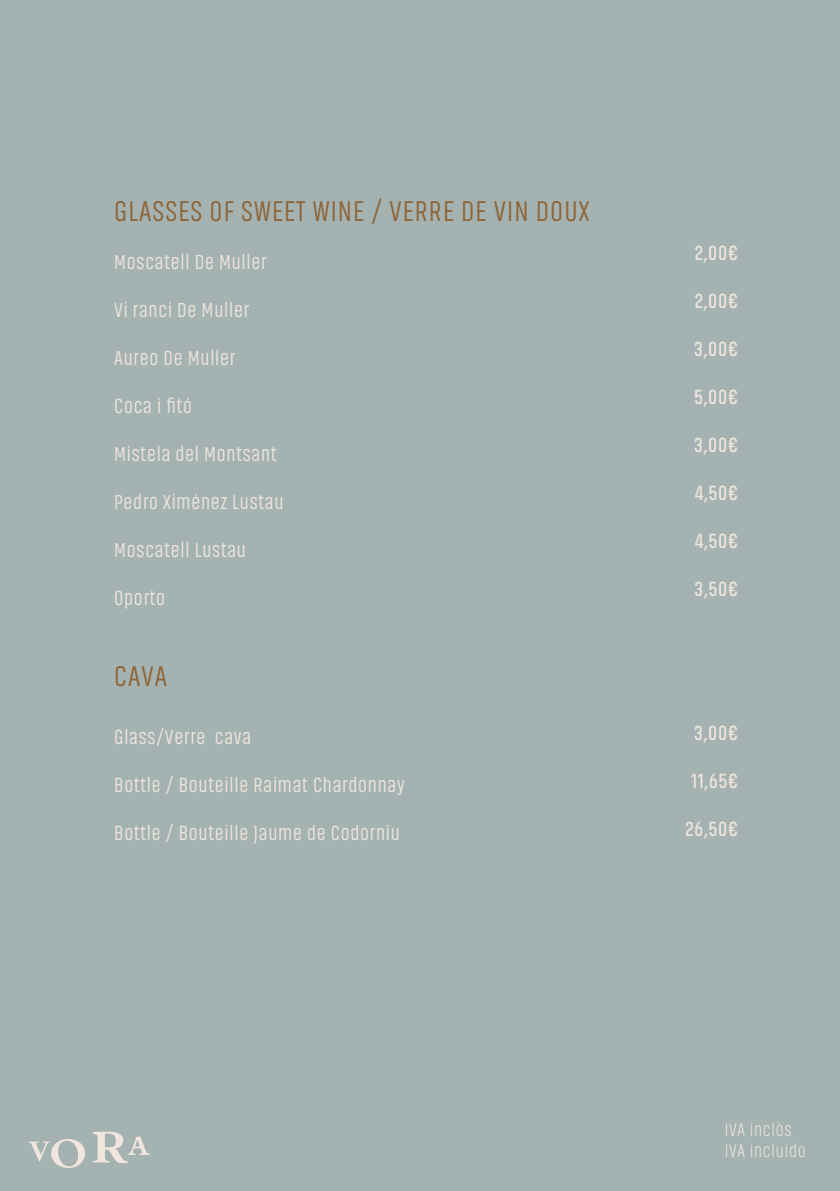
<style>
.page{position:relative;width:840px;height:1191px;background:#fff}
.page>*{position:absolute;margin:0;border:0;box-sizing:border-box;transform-origin:0 0}
.t1{font:300 29.4px "Akhand";letter-spacing:.04em;color:#8e6436;scale:.95 1}
.t2{font:300 21px "Akhand";letter-spacing:.04em;color:#f0e6dd;scale:.95 1}
.t3{font:600 21px "Akhand";letter-spacing:.04em;color:#f0e6dd;scale:.95 1}
.t4{font:200 18.8px/21.6px "Akhand";letter-spacing:.04em;color:#f0e6dd;scale:.95 1}
</style>
<div class="page">
<div style="left:0;top:0;width:839px;height:1191px;background:#a5b2b2"></div>
<svg style="left:29px;top:1139px;width:56px;height:29px"></svg>
<svg style="left:93px;top:1131px;width:57px;height:32px"></svg>
<h1 class="t1" style="left:114px;top:195px;width:501px">GLASSES OF SWEET WINE / VERRE DE VIN DOUX</h1>
<p class="t2" style="left:114px;top:251px;width:162px">Moscatell De Muller</p>
<p class="t2" style="left:114px;top:299px;width:144px">Vi ranci De Muller</p>
<p class="t2" style="left:114px;top:347px;width:129px">Aureo De Muller</p>
<p class="t2" style="left:114px;top:395px;width:83px">Coca i fitó</p>
<p class="t2" style="left:114px;top:443px;width:172px">Mistela del Montsant</p>
<p class="t2" style="left:114px;top:491px;width:180px">Pedro Ximénez Lustau</p>
<p class="t2" style="left:114px;top:539px;width:140px">Moscatell Lustau</p>
<p class="t2" style="left:114px;top:587px;width:55px">Oporto</p>
<h1 class="t1" style="left:114px;top:661px;width:57px">CAVA</h1>
<p class="t2" style="left:114px;top:726px;width:146px">Glass/Verre cava</p>
<p class="t2" style="left:114px;top:774px;width:307px">Bottle / Bouteille Raimat Chardonnay</p>
<p class="t2" style="left:114px;top:822px;width:302px">Bottle / Bouteille Jaume de Codorniu</p>
<p class="t3" style="left:694px;top:242px;width:47px">2,00€</p>
<p class="t3" style="left:694px;top:290px;width:47px">2,00€</p>
<p class="t3" style="left:693px;top:338px;width:48px">3,00€</p>
<p class="t3" style="left:693px;top:386px;width:48px">5,00€</p>
<p class="t3" style="left:693px;top:434px;width:48px">3,00€</p>
<p class="t3" style="left:694px;top:482px;width:47px">4,50€</p>
<p class="t3" style="left:694px;top:530px;width:47px">4,50€</p>
<p class="t3" style="left:694px;top:578px;width:47px">3,50€</p>
<p class="t3" style="left:693px;top:722px;width:48px">3,00€</p>
<p class="t3" style="left:691px;top:770px;width:50px">11,65€</p>
<p class="t3" style="left:685px;top:818px;width:57px">26,50€</p>
<p class="t4" style="left:724px;top:1118px;width:87px">IVA inclòs<br>IVA incluido</p>
</div>
